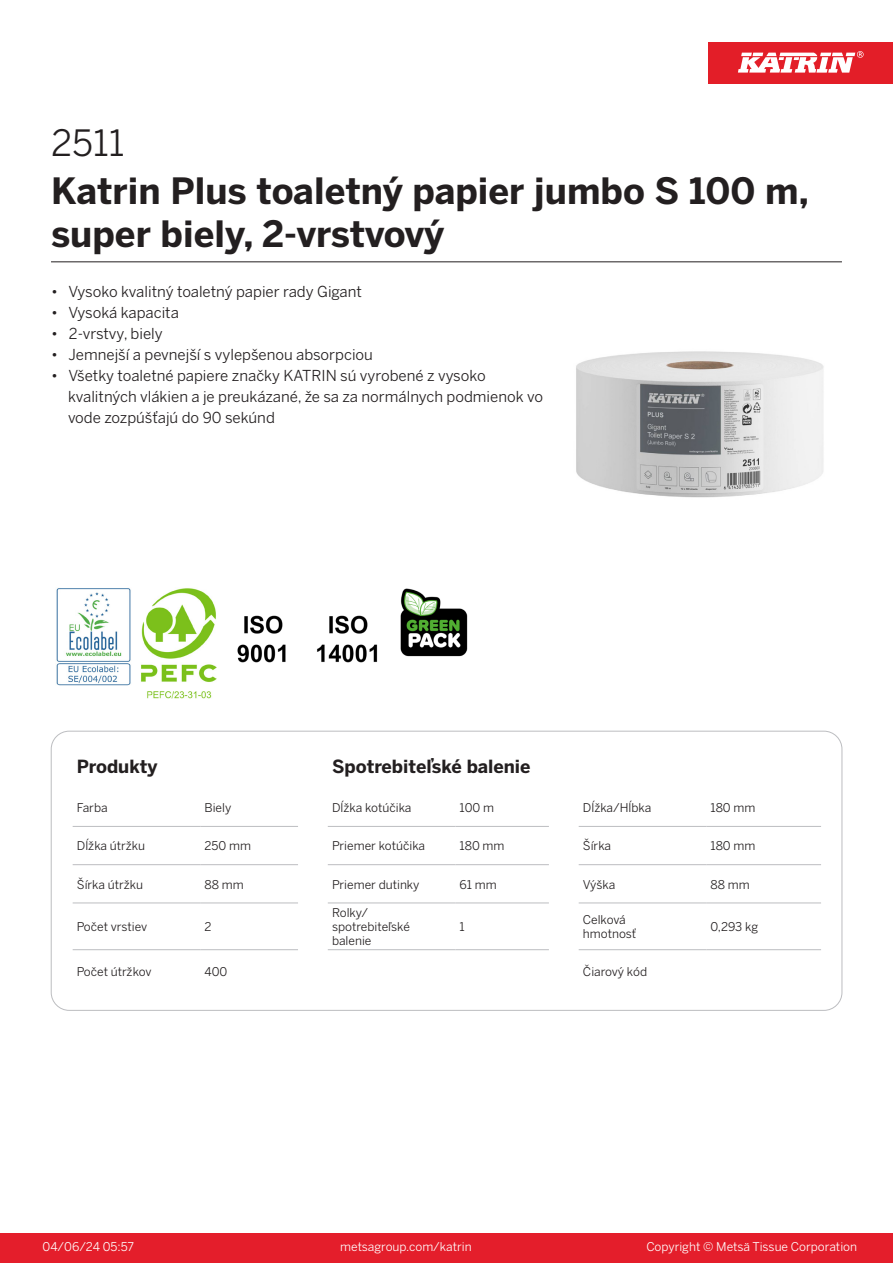
<style>
.page{position:relative;width:893px;height:1263px;background:#fff}
.page>*{position:absolute;margin:0;border:0;box-sizing:border-box;transform-origin:0 0}
.Product_Name{font:700 36px/43.2px "Benton Sans";color:#231f20}
.External_material_co{font:36px "Benton Sans";color:#231f20}
.T_TableHeader{font:700 18px "Benton Sans";color:#231f20}
.MarketingBullets{font:15px/21px "Benton Sans";color:#231f20}
.T_TableBody{font:12px/14.4px "Benton Sans";color:#231f20}
.t1{font:12px "Benton Sans";color:#fff}
</style>
<div class="page">
<div style="left:0;top:1233px;width:893px;height:30px;background:#e41e2b"></div>
<div style="left:708px;top:43px;width:185px;height:41px;background:#e31e28"></div>
<svg style="left:738px;top:51px;width:126px;height:22px"></svg>
<hr style="left:73px;top:826px;width:127px;height:1px;background:#bcbdc0">
<hr style="left:200px;top:826px;width:98px;height:1px;background:#bcbdc0">
<hr style="left:328px;top:826px;width:127px;height:1px;background:#bcbdc0">
<hr style="left:455px;top:826px;width:94px;height:1px;background:#bcbdc0">
<hr style="left:579px;top:826px;width:127px;height:1px;background:#bcbdc0">
<hr style="left:706px;top:826px;width:115px;height:1px;background:#bcbdc0">
<hr style="left:73px;top:864px;width:127px;height:1px;background:#bcbdc0">
<hr style="left:200px;top:864px;width:98px;height:1px;background:#bcbdc0">
<hr style="left:328px;top:864px;width:127px;height:1px;background:#bcbdc0">
<hr style="left:455px;top:864px;width:94px;height:1px;background:#bcbdc0">
<hr style="left:579px;top:864px;width:127px;height:1px;background:#bcbdc0">
<hr style="left:706px;top:864px;width:115px;height:1px;background:#bcbdc0">
<hr style="left:73px;top:903px;width:127px;height:1px;background:#bcbdc0">
<hr style="left:200px;top:903px;width:98px;height:1px;background:#bcbdc0">
<hr style="left:328px;top:903px;width:127px;height:1px;background:#bcbdc0">
<hr style="left:455px;top:903px;width:94px;height:1px;background:#bcbdc0">
<hr style="left:579px;top:903px;width:127px;height:1px;background:#bcbdc0">
<hr style="left:706px;top:903px;width:115px;height:1px;background:#bcbdc0">
<hr style="left:73px;top:949px;width:127px;height:1px;background:#bcbdc0">
<hr style="left:200px;top:949px;width:98px;height:1px;background:#bcbdc0">
<hr style="left:328px;top:949px;width:127px;height:1px;background:#bcbdc0">
<hr style="left:455px;top:949px;width:94px;height:1px;background:#bcbdc0">
<hr style="left:579px;top:949px;width:127px;height:1px;background:#bcbdc0">
<hr style="left:706px;top:949px;width:115px;height:1px;background:#bcbdc0">
<img style="left:576px;top:351px;width:248px;height:147px">
<img style="left:56px;top:588px;width:75px;height:98px">
<img style="left:141px;top:588px;width:76px;height:111px">
<img style="left:237px;top:615px;width:49px;height:48px">
<img style="left:317px;top:615px;width:61px;height:48px">
<img style="left:400px;top:588px;width:68px;height:69px">
<hr style="left:51px;top:261px;width:791px;height:1px;background:#231f20">
<p class="External_material_co" style="left:51px;top:121px;width:75px">2511</p>
<p class="Product_Name" style="left:51px;top:170px;width:759px">Katrin Plus toaletný papier jumbo S 100 m, super biely, 2-vrstvový</p>
<p class="MarketingBullets" style="left:51px;top:281px;width:312px">• Vysoko kvalitný toaletný papier rady Gigant</p>
<p class="MarketingBullets" style="left:51px;top:302px;width:129px">• Vysoká kapacita</p>
<p class="MarketingBullets" style="left:51px;top:323px;width:113px">• 2-vrstvy, biely</p>
<p class="MarketingBullets" style="left:51px;top:344px;width:323px">• Jemnejší a pevnejší s vylepšenou absorpciou</p>
<p class="MarketingBullets" style="left:68px;top:365px;width:476px;text-indent:-17px">• Všetky toaletné papiere značky KATRIN sú vyrobené z vysoko kvalitných vlákien a je preukázané, že sa za normálnych podmienok vo vode zozpúšťajú do 90 sekúnd</p>
<p class="T_TableHeader" style="left:77px;top:755px;width:82px">Produkty</p>
<p class="T_TableHeader" style="left:332px;top:755px;width:200px">Spotrebiteľské balenie</p>
<p class="T_TableBody" style="left:77px;top:800px;width:32px">Farba</p>
<p class="T_TableBody" style="left:204px;top:800px;width:28px">Biely</p>
<p class="T_TableBody" style="left:332px;top:800px;width:81px">Dĺžka kotúčika</p>
<p class="T_TableBody" style="left:460px;top:800px;width:36px">100 m</p>
<p class="T_TableBody" style="left:583px;top:800px;width:70px">Dĺžka/Hĺbka</p>
<p class="T_TableBody" style="left:710px;top:800px;width:46px">180 mm</p>
<p class="T_TableBody" style="left:77px;top:839px;width:70px">Dĺžka útržku</p>
<p class="T_TableBody" style="left:204px;top:839px;width:48px">250 mm</p>
<p class="T_TableBody" style="left:332px;top:839px;width:95px">Priemer kotúčika</p>
<p class="T_TableBody" style="left:460px;top:839px;width:46px">180 mm</p>
<p class="T_TableBody" style="left:583px;top:839px;width:30px">Šírka</p>
<p class="T_TableBody" style="left:710px;top:839px;width:46px">180 mm</p>
<p class="T_TableBody" style="left:77px;top:877px;width:68px">Šírka útržku</p>
<p class="T_TableBody" style="left:204px;top:877px;width:41px">88 mm</p>
<p class="T_TableBody" style="left:332px;top:877px;width:89px">Priemer dutinky</p>
<p class="T_TableBody" style="left:460px;top:877px;width:39px">61 mm</p>
<p class="T_TableBody" style="left:583px;top:877px;width:34px">Výška</p>
<p class="T_TableBody" style="left:710px;top:877px;width:41px">88 mm</p>
<p class="T_TableBody" style="left:77px;top:919px;width:72px">Počet vrstiev</p>
<p class="T_TableBody" style="left:204px;top:919px;width:9px">2</p>
<p class="T_TableBody" style="left:332px;top:905px;width:38px">Rolky/</p>
<p class="T_TableBody" style="left:332px;top:919px;width:79px">spotrebiteľské balenie</p>
<p class="T_TableBody" style="left:460px;top:919px;width:7px">1</p>
<p class="T_TableBody" style="left:583px;top:912px;width:44px">Celková</p>
<p class="T_TableBody" style="left:583px;top:927px;width:55px">hmotnosť</p>
<p class="T_TableBody" style="left:710px;top:919px;width:49px">0,293 kg</p>
<p class="T_TableBody" style="left:77px;top:964px;width:76px">Počet útržkov</p>
<p class="T_TableBody" style="left:204px;top:964px;width:24px">400</p>
<p class="T_TableBody" style="left:583px;top:964px;width:66px">Čiarový kód</p>
<p class="t1" style="left:43px;top:1239px;width:93px">04/06/24 05:57</p>
<p class="t1" style="left:340px;top:1239px;width:133px">metsagroup.com/katrin</p>
<p class="t1" style="left:646px;top:1239px;width:212px">Copyright © Metsä Tissue Corporation</p>
</div>
